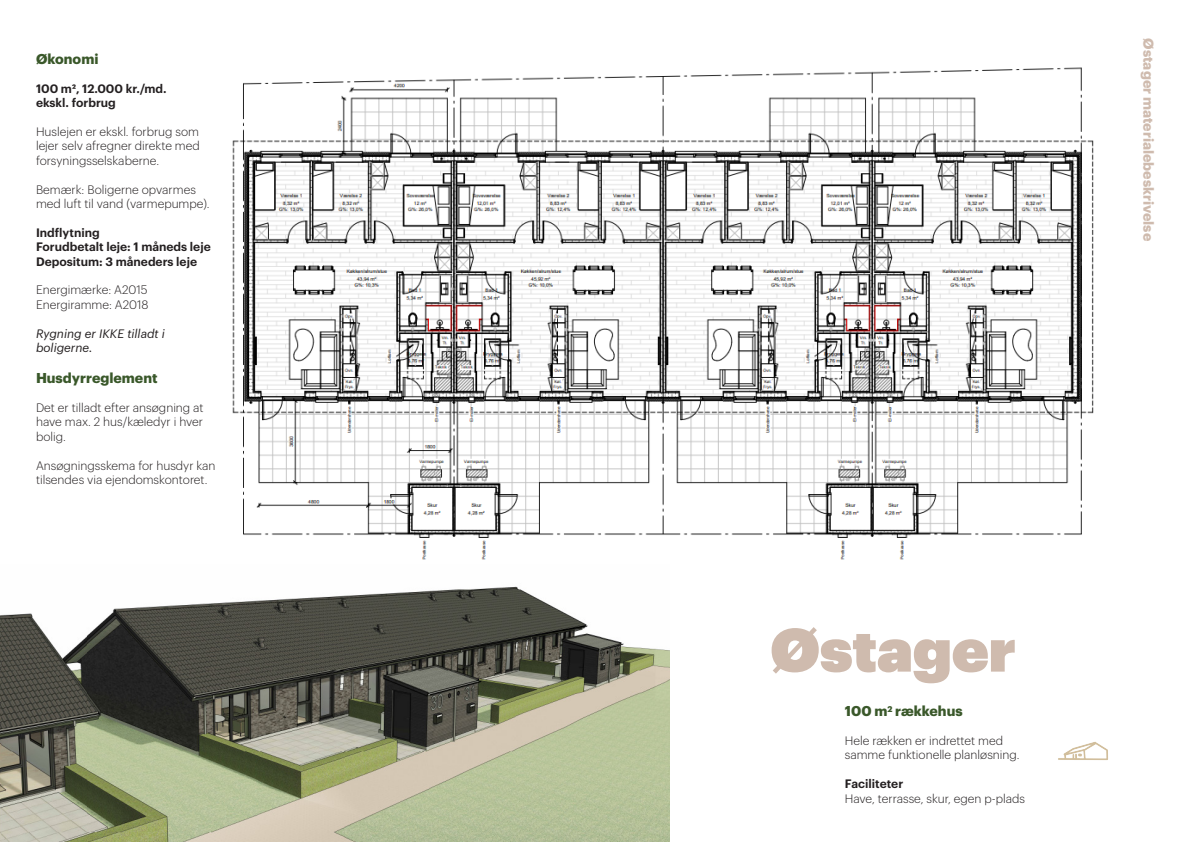
<style>
.page{position:relative;width:1191px;height:842px;background:#fff}
.page>*{position:absolute;margin:0;border:0;box-sizing:border-box;transform-origin:0 0}
.t1{font:60px "Graphik Super";color:#cfbbae}
.t2{font:700 14px "Graphik";color:#3a582a}
.t3{font:700 14px "Graphik";color:#cfbbae}
.t4{font:300 12px/14.4px "Graphik";color:#231f20}
.t5{font:600 12px "Graphik";color:#231f20}
.t6{font:italic 12px "Graphik";color:#231f20}
</style>
<div class="page">
<img style="left:232px;top:67px;width:862px;height:493px">
<img style="left:1058px;top:741px;width:50px;height:19px">
<div style="left:616px;top:537px;width:89px;height:84px;background:#fff"></div>
<img style="left:0;top:586px;width:669px;height:256px">
<p class="t2" style="left:36px;top:48px;width:64px">Økonomi</p>
<p class="t5" style="left:36px;top:79px;width:132px">100 m², 12.000 kr./md.</p>
<p class="t5" style="left:36px;top:94px;width:81px">ekskl. forbrug</p>
<p class="t4" style="left:36px;top:123px;width:165px;text-align:justify">Huslejen er ekskl. forbrug som lejer selv afregner direkte med forsyningsselskaberne.</p>
<p class="t4" style="left:36px;top:181px;width:175px">Bemærk: Boligerne opvarmes med luft til vand (varmepumpe).</p>
<p class="t5" style="left:36px;top:223px;width:65px">Indflytning</p>
<p class="t5" style="left:36px;top:238px;width:176px">Forudbetalt leje: 1 måneds leje</p>
<p class="t5" style="left:36px;top:252px;width:163px">Depositum: 3 måneders leje</p>
<p class="t4" style="left:36px;top:282px;width:113px">Energimærke: A2015</p>
<p class="t4" style="left:36px;top:296px;width:114px">Energiramme: A2018</p>
<p class="t6" style="left:36px;top:324px;width:130px">Rygning er IKKE tilladt i</p>
<p class="t6" style="left:36px;top:339px;width:58px">boligerne.</p>
<p class="t2" style="left:36px;top:367px;width:123px">Husdyrreglement</p>
<p class="t4" style="left:36px;top:399px;width:169px">Det er tilladt efter ansøgning at have max. 2 hus/kæledyr i hver</p>
<p class="t4" style="left:36px;top:428px;width:31px">bolig.</p>
<p class="t4" style="left:36px;top:457px;width:181px">Ansøgningsskema for husdyr kan tilsendes via ejendomskontoret.</p>
<p class="t3" style="left:1159px;top:38px;width:204px;rotate:90deg">Østager materialebeskrivelse</p>
<p class="t1" style="left:770px;top:603px;width:247px">Østager</p>
<p class="t2" style="left:845px;top:700px;width:119px">100 m<sup>2</sup> rækkehus</p>
<p class="t4" style="left:845px;top:732px;width:160px">Hele rækken er indrettet med</p>
<p class="t4" style="left:845px;top:747px;width:176px">samme funktionelle planløsning.</p>
<p class="t5" style="left:845px;top:775px;width:60px">Faciliteter</p>
<p class="t4" style="left:845px;top:790px;width:182px">Have, terrasse, skur, egen p-plads</p>
</div>
